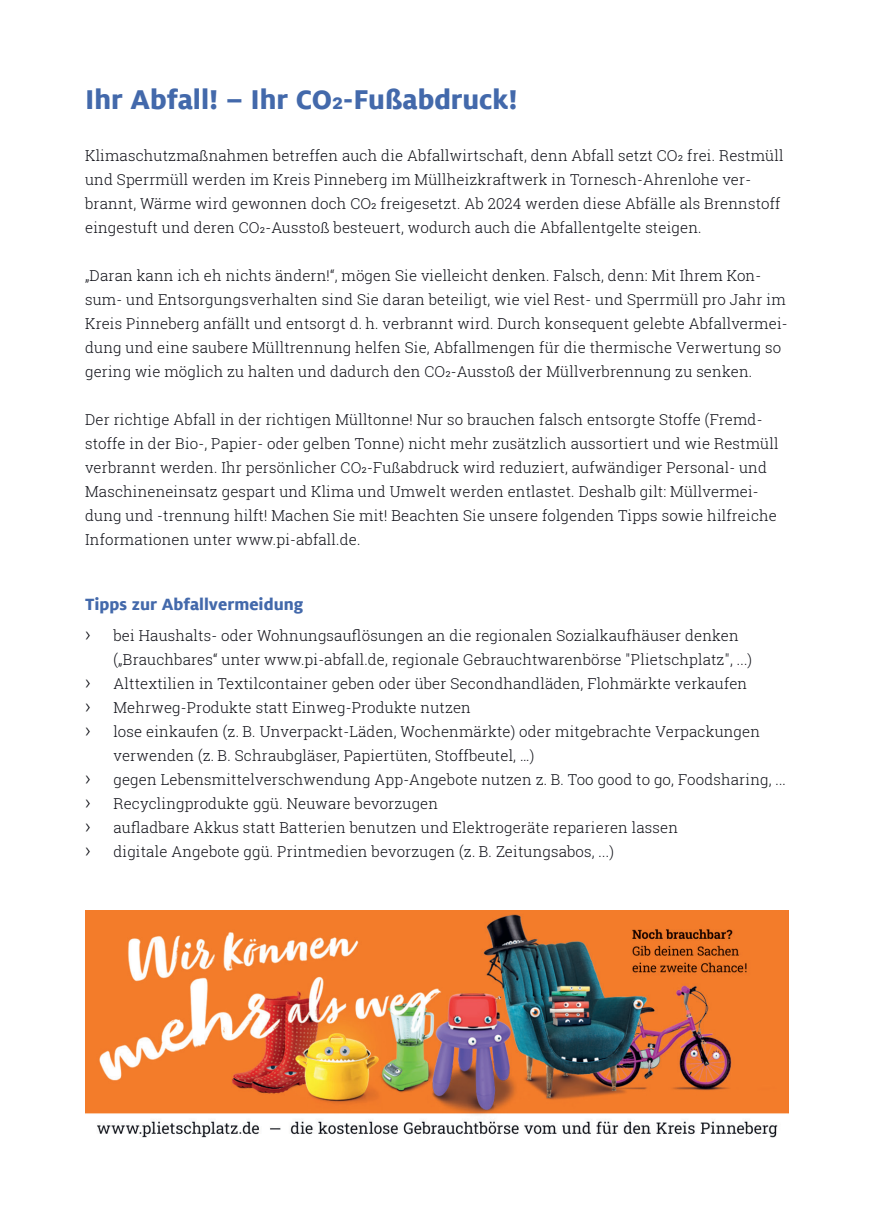
<style>
.page{position:relative;width:874px;height:1225px;background:#fff}
.page>*{position:absolute;margin:0;border:0;box-sizing:border-box;transform-origin:0 0}
.t1{font:800 30px "Milo Offc";color:#4369ab}
.t2{font:800 18px "Milo Offc";color:#4369ab}
.t3{font:300 15px/24px "Roboto Slab";letter-spacing:.01em;color:#0d0e15}
.s1{font-family:"Roboto";font-weight:700}
.s2{font-family:"Roboto"}
.s3{font-size:20px}
</style>
<div class="page">
<img style="left:85px;top:911px;width:703px;height:227px">
<h1 class="t1" style="left:85px;top:82px;width:434px">Ihr Abfall! – Ihr CO<span class="s1">2</span>-Fußabdruck!</h1>
<p class="t3" style="left:85px;top:143px;width:699px">Klimaschutzmaßnahmen betreffen auch die Abfallwirtschaft, denn Abfall setzt CO<span class="s2">2</span> frei. Restmüll und Sperrmüll werden im Kreis Pinneberg im Müllheizkraftwerk in Tornesch-Ahrenlohe ver&shy;brannt, Wärme wird gewonnen doch CO<span class="s2">2</span> freigesetzt. Ab 2024 werden diese Abfälle als Brennstoff eingestuft und deren CO<span class="s2">2</span>-Ausstoß besteuert, wodurch auch die Abfallentgelte steigen.</p>
<p class="t3" style="left:85px;top:263px;width:703px">„Daran kann ich eh nichts ändern!“, mögen Sie vielleicht denken. Falsch, denn: Mit Ihrem Kon&shy;sum- und Entsorgungsverhalten sind Sie daran beteiligt, wie viel Rest- und Sperrmüll pro Jahr im Kreis Pinneberg anfällt und entsorgt d. h. verbrannt wird. Durch konsequent gelebte Abfallvermei&shy;dung und eine saubere Mülltrennung helfen Sie, Abfallmengen für die thermische Verwertung so gering wie möglich zu halten und dadurch den CO<span class="s2">2</span>-Ausstoß der Müllverbrennung zu senken.</p>
<p class="t3" style="left:85px;top:407px;width:694px">Der richtige Abfall in der richtigen Mülltonne! Nur so brauchen falsch entsorgte Stoffe (Fremd&shy;stoffe in der Bio-, Papier- oder gelben Tonne) nicht mehr zusätzlich aussortiert und wie Restmüll verbrannt werden. Ihr persönlicher CO<span class="s2">2</span>-Fußabdruck wird reduziert, aufwändiger Personal- und Maschineneinsatz gespart und Klima und Umwelt werden entlastet. Deshalb gilt: Müllvermei&shy;dung und -trennung hilft! Machen Sie mit! Beachten Sie unsere folgenden Tipps sowie hilfreiche Informationen unter www.pi-abfall.de.</p>
<p class="t2" style="left:85px;top:594px;width:220px">Tipps zur Abfallvermeidung</p>
<p class="t3" style="left:85px;top:623px;width:655px"><span class="s3">›</span> bei Haushalts- oder Wohnungsauflösungen an die regionalen Sozialkaufhäuser denken</p>
<p class="t3" style="left:113px;top:647px;width:640px">(„Brauchbares“ unter www.pi-abfall.de, regionale Gebrauchtwarenbörse "Plietschplatz", ...)</p>
<p class="t3" style="left:85px;top:671px;width:663px"><span class="s3">›</span> Alttextilien in Textilcontainer geben oder über Secondhandläden, Flohmärkte verkaufen</p>
<p class="t3" style="left:85px;top:695px;width:387px"><span class="s3">›</span> Mehrweg-Produkte statt Einweg-Produkte nutzen</p>
<p class="t3" style="left:85px;top:719px;width:676px"><span class="s3">›</span> lose einkaufen (z. B. Unverpackt-Läden, Wochenmärkte) oder mitgebrachte Verpackungen</p>
<p class="t3" style="left:113px;top:743px;width:422px">verwenden (z. B. Schraubgläser, Papiertüten, Stoffbeutel, …)</p>
<p class="t3" style="left:85px;top:767px;width:702px"><span class="s3">›</span> gegen Lebensmittelverschwendung App-Angebote nutzen z. B. Too good to go, Foodsharing, ...</p>
<p class="t3" style="left:85px;top:791px;width:354px"><span class="s3">›</span> Recyclingprodukte ggü. Neuware bevorzugen</p>
<p class="t3" style="left:85px;top:815px;width:594px"><span class="s3">›</span> aufladbare Akkus statt Batterien benutzen und Elektrogeräte reparieren lassen</p>
<p class="t3" style="left:85px;top:839px;width:530px"><span class="s3">›</span> digitale Angebote ggü. Printmedien bevorzugen (z. B. Zeitungsabos, ...)</p>
</div>
